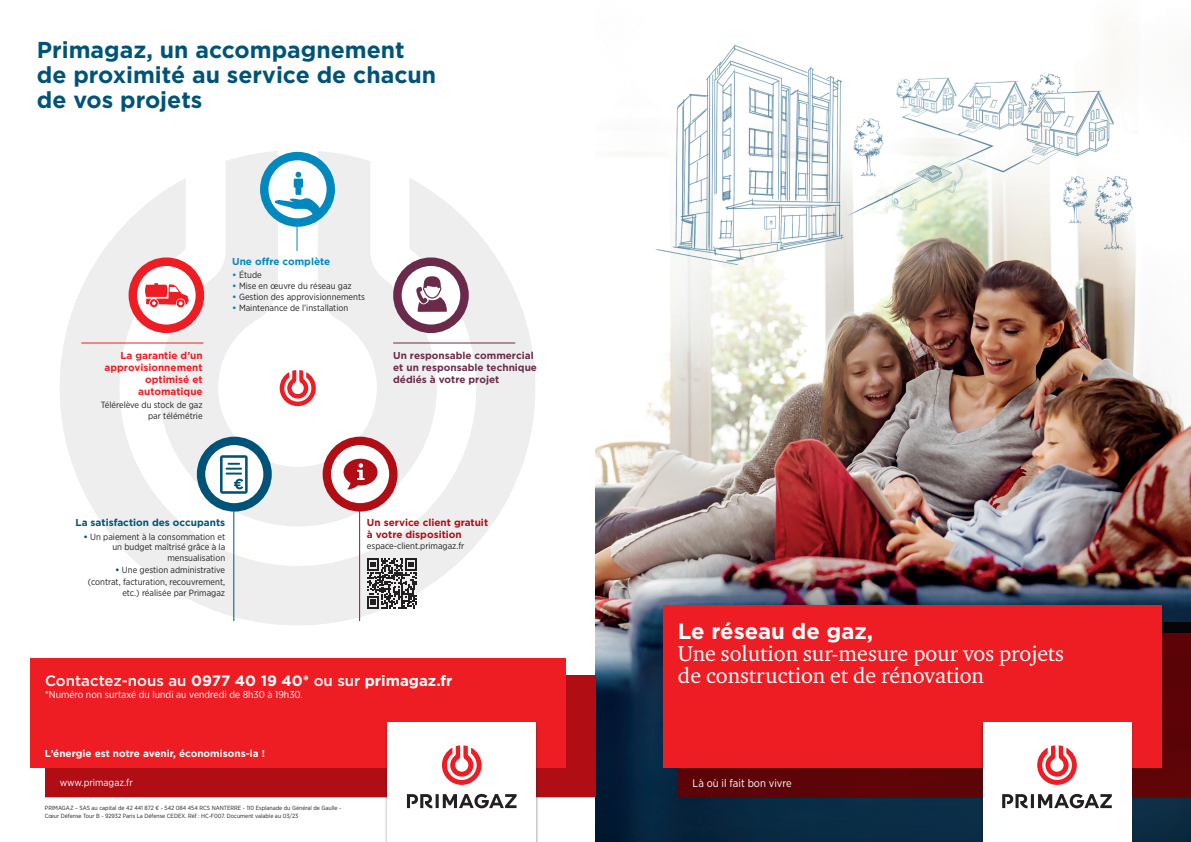
<style>
.page{position:relative;width:1191px;height:842px;background:#fff}
.page>*{position:absolute;margin:0;border:0;box-sizing:border-box;transform-origin:0 0}
.t1{font:700 23px/25px "Gotham";color:#005378}
.t2{font:22px/22px "Charter ITC Std";color:#fff}
.t3{font:700 22px "Gotham";color:#fff}
.t4{font:700 15px "Gotham";color:#fff}
.t5{font:11px "Gotham Narrow";color:#fff}
.t6{font:700 10px/12px "Gotham";color:#6b2a49}
.t7{font:10px "Gotham Narrow";color:#fff}
.t8{font:700 10px/12px "Gotham";color:#ee1d23;text-align:right}
.t9{font:700 10px "Gotham";color:#fff}
.t10{font:700 10px/12px "Gotham";color:#b00d15}
.t11{font:700 10px "Gotham";color:#005378}
.t12{font:700 10px "Gotham";color:#0088bf}
.t13{font:9px/10.8px "Gotham Narrow";color:#231f20;text-align:right}
.t14{font:6px/8px "Gotham Narrow";color:#231f20}
.s1{font-family:"Gotham";font-weight:700;color:#0088bf}
.s2{font-family:"Gotham";font-weight:700;color:#005378}
.s3{font-weight:500}
</style>
<div class="page">
<img style="left:595px;top:26px;width:596px;height:816px">
<div style="left:677px;top:622px;width:514px;height:175px;background:#5c0407"></div>
<div style="left:663px;top:605px;width:498px;height:162px;background:#ee1d23"></div>
<div style="left:979px;top:723px;width:155px;height:119px;background:#231f20;opacity:.45"></div>
<div style="left:982px;top:723px;width:149px;height:119px;background:#fff"></div>
<svg style="left:1002px;top:794px;width:109px;height:14px"></svg>
<svg style="left:1037px;top:745px;width:39px;height:40px"></svg>
<div style="left:45px;top:675px;width:551px;height:122px;background:#b00d15"></div>
<div style="left:30px;top:658px;width:536px;height:109px;background:#ee1d23"></div>
<div style="left:384px;top:723px;width:155px;height:119px;background:#231f20;opacity:.45"></div>
<div style="left:387px;top:723px;width:149px;height:119px;background:#fff"></div>
<svg style="left:407px;top:794px;width:109px;height:14px"></svg>
<svg style="left:442px;top:745px;width:39px;height:40px"></svg>
<svg style="left:60px;top:151px;width:475px;height:474px"></svg>
<svg style="left:327px;top:441px;width:66px;height:66px"></svg>
<div style="left:323px;top:437px;width:74px;height:75px;border:8px solid #b00d15;border-radius:50%"></div>
<svg style="left:201px;top:441px;width:66px;height:66px"></svg>
<div style="left:197px;top:437px;width:75px;height:75px;border:8px solid #005378;border-radius:50%"></div>
<svg style="left:220px;top:455px;width:28px;height:39px"></svg>
<svg style="left:280px;top:370px;width:36px;height:36px"></svg>
<svg style="left:264px;top:156px;width:67px;height:67px"></svg>
<div style="left:260px;top:152px;width:75px;height:75px;border:8px solid #0088bf;border-radius:50%"></div>
<svg style="left:275px;top:172px;width:50px;height:42px"></svg>
<svg style="left:133px;top:262px;width:67px;height:67px"></svg>
<div style="left:129px;top:257px;width:75px;height:76px;border:8px solid #ee1d23;border-radius:50%"></div>
<svg style="left:144px;top:283px;width:45px;height:24px"></svg>
<svg style="left:397px;top:262px;width:67px;height:67px"></svg>
<div style="left:393px;top:257px;width:76px;height:76px;border:8px solid #6b2a49;border-radius:50%"></div>
<svg style="left:416px;top:276px;width:31px;height:36px"></svg>
<hr style="left:296px;top:221px;width:1px;height:30px;background:#0088bf">
<hr style="left:393px;top:342px;width:122px;height:1px;background:#6b2a49">
<hr style="left:81px;top:342px;width:122px;height:1px;background:#ee1d23">
<hr style="left:233px;top:505px;width:1px;height:116px;background:#005378">
<hr style="left:359px;top:505px;width:1px;height:116px;background:#b00d15">
<svg style="left:367px;top:558px;width:50px;height:50px;background:#767475"></svg>
<svg style="left:343px;top:459px;width:34px;height:31px"></svg>
<h1 class="t1" style="left:37px;top:37px;width:401px">Primagaz, un accompagnement de proximité au service de chacun de vos projets</h1>
<p class="t8" style="left:105px;top:349px;width:100px">La garantie d’un approvisionnement optimisé et automatique</p>
<p class="t13" style="left:101px;top:399px;width:103px">Télérelève du stock de gaz par télémétrie</p>
<p class="t12" style="left:232px;top:255px;width:100px">Une offre complète</p>
<p class="t13" style="left:232px;top:270px;width:31px"><span class="s1">•</span> Étude</p>
<p class="t13" style="left:232px;top:280px;width:121px"><span class="s1">•</span> Mise en œuvre du réseau gaz</p>
<p class="t13" style="left:232px;top:291px;width:134px"><span class="s1">•</span> Gestion des approvisionnements</p>
<p class="t13" style="left:232px;top:302px;width:118px"><span class="s1">•</span> Maintenance de l’installation</p>
<p class="t6" style="left:393px;top:349px;width:145px">Un responsable commercial et un responsable technique dédiés à votre projet</p>
<p class="t11" style="left:75px;top:516px;width:151px">La satisfaction des occupants</p>
<p class="t13" style="left:83px;top:531px;width:143px"><span class="s2">•</span> Un paiement à la consommation et un budget maîtrisé grâce à la mensualisation</p>
<p class="t13" style="left:88px;top:564px;width:139px;line-height:12.1px"><span class="s2">•</span> Une gestion administrative (contrat, facturation, recouvrement,</p>
<p class="t13" style="left:122px;top:587px;width:104px">etc.) réalisée par Primagaz</p>
<p class="t10" style="left:367px;top:517px;width:123px">Un service client gratuit à votre disposition</p>
<p class="t13" style="left:367px;top:540px;width:99px">espace-client.primagaz.fr</p>
<h3 class="t4" style="left:45px;top:671px;width:409px"><span class="s3">Contactez-nous au</span> 0977 40 19 40* <span class="s3">ou sur</span> primagaz.fr</h3>
<p class="t7" style="left:45px;top:688px;width:259px">*Numéro non surtaxé du lundi au vendredi de 8h30 à 19h30.</p>
<p class="t9" style="left:45px;top:746px;width:221px">L’énergie est notre avenir, économisons-la !</p>
<p class="t7" style="left:60px;top:777px;width:75px">www.primagaz.fr</p>
<p class="t14" style="left:45px;top:804px;width:298px">PRIMAGAZ – SAS au capital de 42 441 872 € - 542 084 454 RCS NANTERRE - 110 Esplanade du Général de Gaulle -<br>Cœur Défense Tour B - 92932 Paris La Défense CEDEX. Réf : HC-F007. Document valable au 03/23</p>
<h2 class="t3" style="left:678px;top:616px;width:197px">Le réseau de gaz,</h2>
<h2 class="t2" style="left:678px;top:642px;width:388px">Une solution sur-mesure pour vos projets de construction et de rénovation</h2>
<p class="t5" style="left:692px;top:776px;width:101px">Là où il fait bon vivre</p>
</div>
